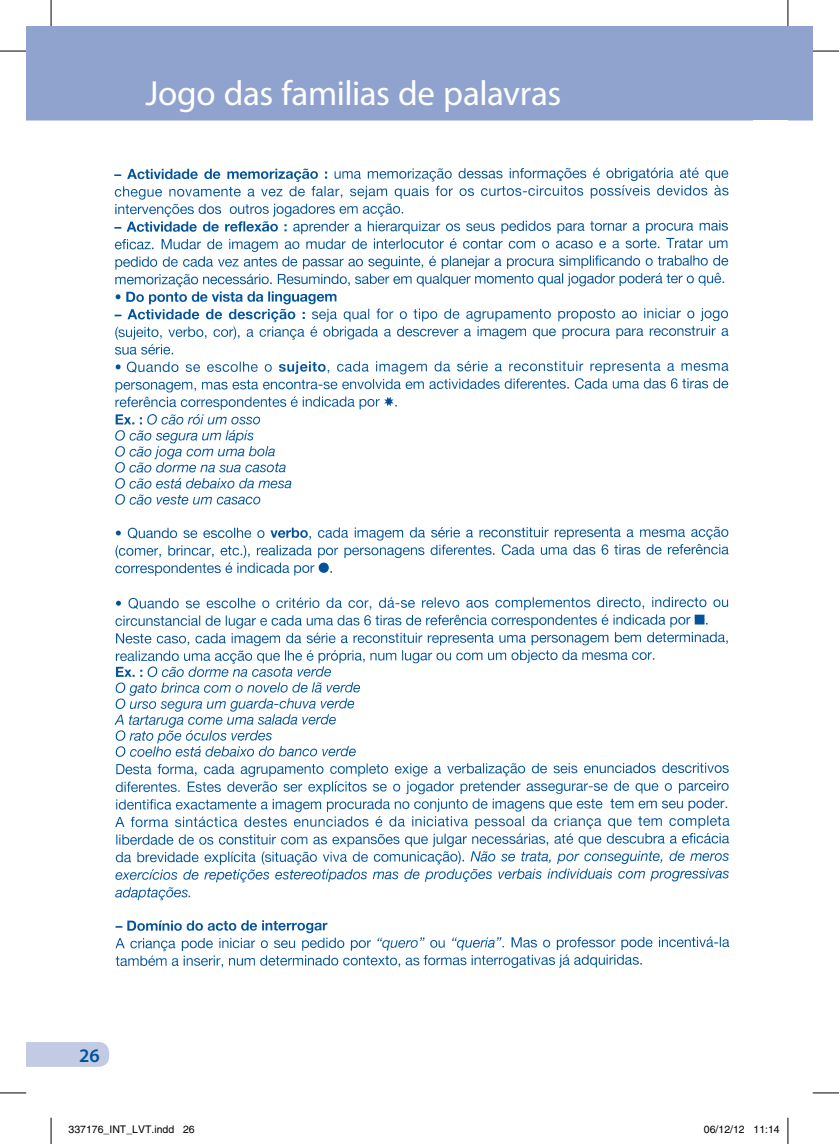
<style>
.page{position:relative;width:839px;height:1144px;background:#fff}
.page>*{position:absolute;margin:0;border:0;box-sizing:border-box;transform-origin:0 0}
.t1{font:35px "Myriad Pro";letter-spacing:-.015em;color:#fff}
.t2{font:600 19.25px "Myriad Pro";color:#01529a}
.t3{font:10.5px "Helvetica";color:#000}
</style>
<div class="page">
<div style="left:26px;top:26px;width:762px;height:1092px;background:#90a3ce"></div>
<div style="left:788px;top:26px;width:25px;height:1092px;background:#90a3ce"></div>
<div style="left:26px;top:121px;width:787px;height:997px;background:#fff"></div>
<div style="left:26px;top:1042px;width:83px;height:25px;background:#c3cbe4"></div>
<img style="left:61px;top:153px;width:702px;height:865px">
<div style="left:793px;top:152px;width:20px;height:874px;background:#fff"></div>
<svg style="left:0;top:51px;width:26px;height:1px"></svg>
<svg style="left:813px;top:51px;width:26px;height:1px"></svg>
<svg style="left:0;top:1092px;width:26px;height:1px"></svg>
<svg style="left:813px;top:1092px;width:26px;height:1px"></svg>
<svg style="left:51px;top:0;width:1px;height:26px"></svg>
<svg style="left:51px;top:1118px;width:1px;height:26px"></svg>
<svg style="left:787px;top:0;width:1px;height:26px"></svg>
<svg style="left:787px;top:1118px;width:1px;height:26px"></svg>
<div style="left:704px;top:1126px;width:6px;height:8px;border:1px solid #fff;border-radius:50%"></div>
<svg style="left:705px;top:1126px;width:5px;height:8px"></svg>
<h1 class="t1" style="left:145px;top:71px;width:417px">Jogo das familias de palavras</h1>
<h2 class="t2" style="left:79px;top:1043px;width:22px">26</h2>
<p class="t3" style="left:69px;top:1124px;width:128px">337176_INT_LVT.indd 26</p>
<p class="t3" style="left:704px;top:1124px;width:77px">06/12/12 11:14</p>
</div>
